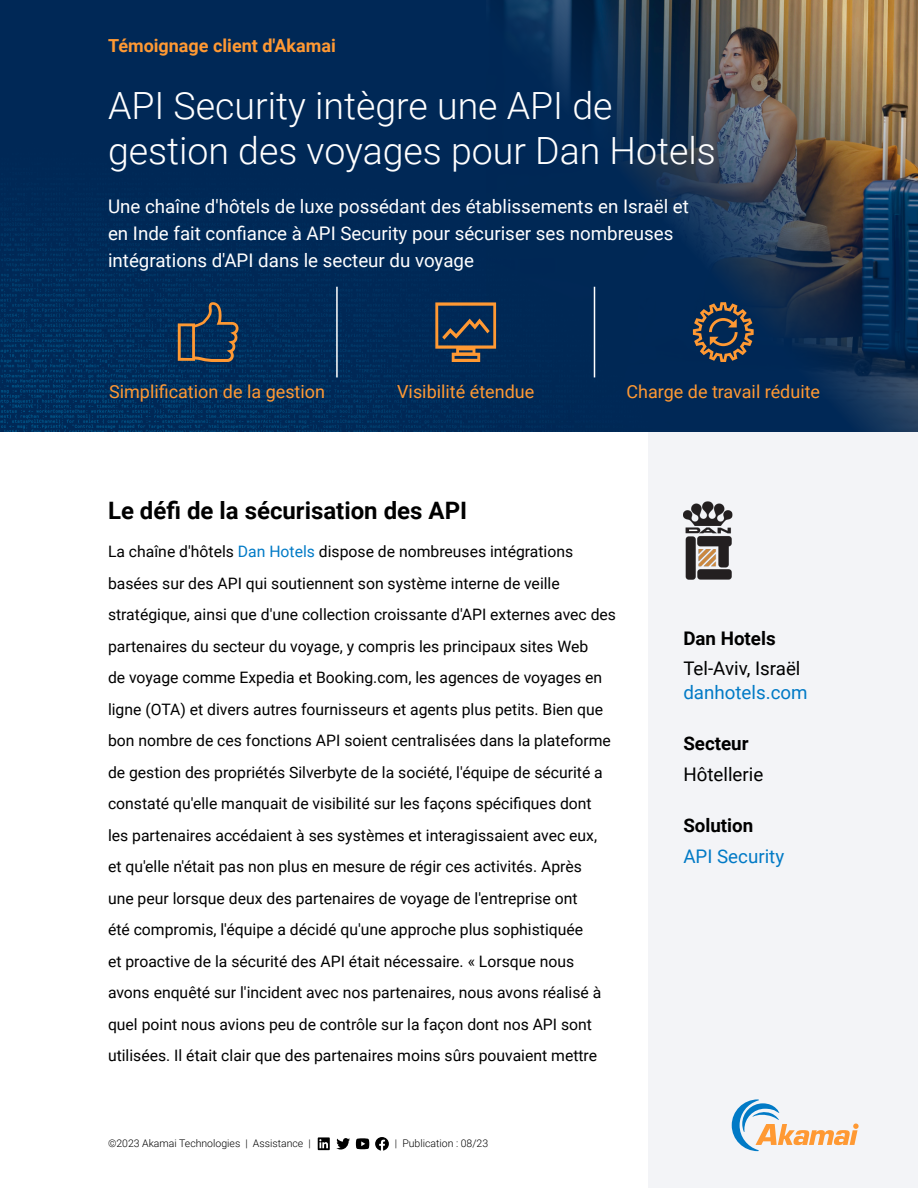
<style>
.page{position:relative;width:918px;height:1188px;background:#fff}
.page>*{position:absolute;margin:0;border:0;box-sizing:border-box;transform-origin:0 0}
.HR_S_Title{font:300 37.5px/45px "Roboto";color:#fff}
.BDY_H1{font:700 24px "Roboto";color:#000}
.HR_S_Subtitle{font:18.75px/27px "Roboto";color:#fff}
.SBR_Body{font:18.75px "Roboto";color:#000}
.SBR_Headline{font:700 18.75px "Roboto";color:#000}
.SBR_URL{font:18.75px "Roboto";color:#017ac6}
.SBR_Bullets{font:18.75px "Roboto";color:#017ac6}
.t1{font:18px "Roboto";color:#f93}
.Akamai_Customer_Stor{font:700 18px "Roboto";color:#f93}
.BDY_Body{font:15.75px/31.5px "Roboto";color:#000}
.t2{font:300 10.5px "Roboto";color:#000}
.s1{color:#017ac6}
</style>
<div class="page">
<svg style="left:375px;top:1137px;width:14px;height:14px"></svg>
<svg style="left:356px;top:1138px;width:13px;height:11px"></svg>
<svg style="left:336px;top:1138px;width:14px;height:12px"></svg>
<svg style="left:318px;top:1137px;width:12px;height:13px"></svg>
<img style="left:0;top:0;width:486px;height:432px">
<img style="left:486px;top:0;width:432px;height:432px">
<div style="left:648px;top:400px;width:270px;height:788px;background:#f3f4f7"></div>
<svg style="left:732px;top:1099px;width:127px;height:52px"></svg>
<hr style="left:336px;top:287px;width:2px;height:90px;background:#fff">
<hr style="left:594px;top:287px;width:1px;height:90px;background:#fff">
<img style="left:683px;top:501px;width:50px;height:79px">
<svg style="left:178px;top:302px;width:61px;height:60px;background:#314254"></svg>
<svg style="left:435px;top:302px;width:61px;height:60px;background:#4b4a4c"></svg>
<svg style="left:693px;top:302px;width:61px;height:60px;background:#4b484a"></svg>
<p class="Akamai_Customer_Stor" style="left:108px;top:33px;width:229px">Témoignage client d'Akamai</p>
<p class="HR_S_Title" style="left:108px;top:82px;width:609px">API Security intègre une API de gestion des voyages pour Dan Hotels</p>
<p class="HR_S_Subtitle" style="left:108px;top:192px;width:583px">Une chaîne d'hôtels de luxe possédant des établissements en Israël et en Inde fait confiance à API Security pour sécuriser ses nombreuses intégrations d'API dans le secteur du voyage</p>
<p class="t1" style="left:109px;top:379px;width:217px">Simplification de la gestion</p>
<p class="t1" style="left:397px;top:379px;width:139px">Visibilité étendue</p>
<p class="t1" style="left:626px;top:379px;width:195px">Charge de travail réduite</p>
<p class="BDY_H1" style="left:108px;top:494px;width:361px">Le défi de la sécurisation des API</p>
<p class="BDY_Body" style="left:108px;top:535px;width:510px">La chaîne d'hôtels <span class="s1">Dan Hotels</span> dispose de nombreuses intégrations basées sur des API qui soutiennent son système interne de veille stratégique, ainsi que d'une collection croissante d'API externes avec des partenaires du secteur du voyage, y compris les principaux sites Web<br>de voyage comme Expedia et Booking.com, les agences de voyages en ligne (OTA) et divers autres fournisseurs et agents plus petits. Bien que bon nombre de ces fonctions API soient centralisées dans la plateforme de gestion des propriétés Silverbyte de la société, l'équipe de sécurité a constaté qu'elle manquait de visibilité sur les façons spécifiques dont<br>les partenaires accédaient à ses systèmes et interagissaient avec eux,<br>et qu'elle n'était pas non plus en mesure de régir ces activités. Après<br>une peur lorsque deux des partenaires de voyage de l'entreprise ont<br>été compromis, l'équipe a décidé qu'une approche plus sophistiquée<br>et proactive de la sécurité des API était nécessaire. « Lorsque nous avons enquêté sur l'incident avec nos partenaires, nous avons réalisé à quel point nous avions peu de contrôle sur la façon dont nos API sont utilisées. Il était clair que des partenaires moins sûrs pouvaient mettre</p>
<p class="t2" style="left:108px;top:1136px;width:204px">©2023 Akamai Technologies | Assistance |</p>
<p class="t2" style="left:395px;top:1136px;width:95px">| Publication : 08/23</p>
<p class="SBR_Headline" style="left:683px;top:625px;width:94px">Dan Hotels</p>
<p class="SBR_Body" style="left:683px;top:656px;width:119px">Tel-Aviv, Israël</p>
<p class="SBR_URL" style="left:683px;top:680px;width:126px">danhotels.com</p>
<p class="SBR_Headline" style="left:683px;top:731px;width:67px">Secteur</p>
<p class="SBR_Body" style="left:683px;top:761px;width:82px">Hôtellerie</p>
<p class="SBR_Headline" style="left:683px;top:812px;width:71px">Solution</p>
<p class="SBR_Bullets" style="left:683px;top:843px;width:102px">API Security</p>
</div>
